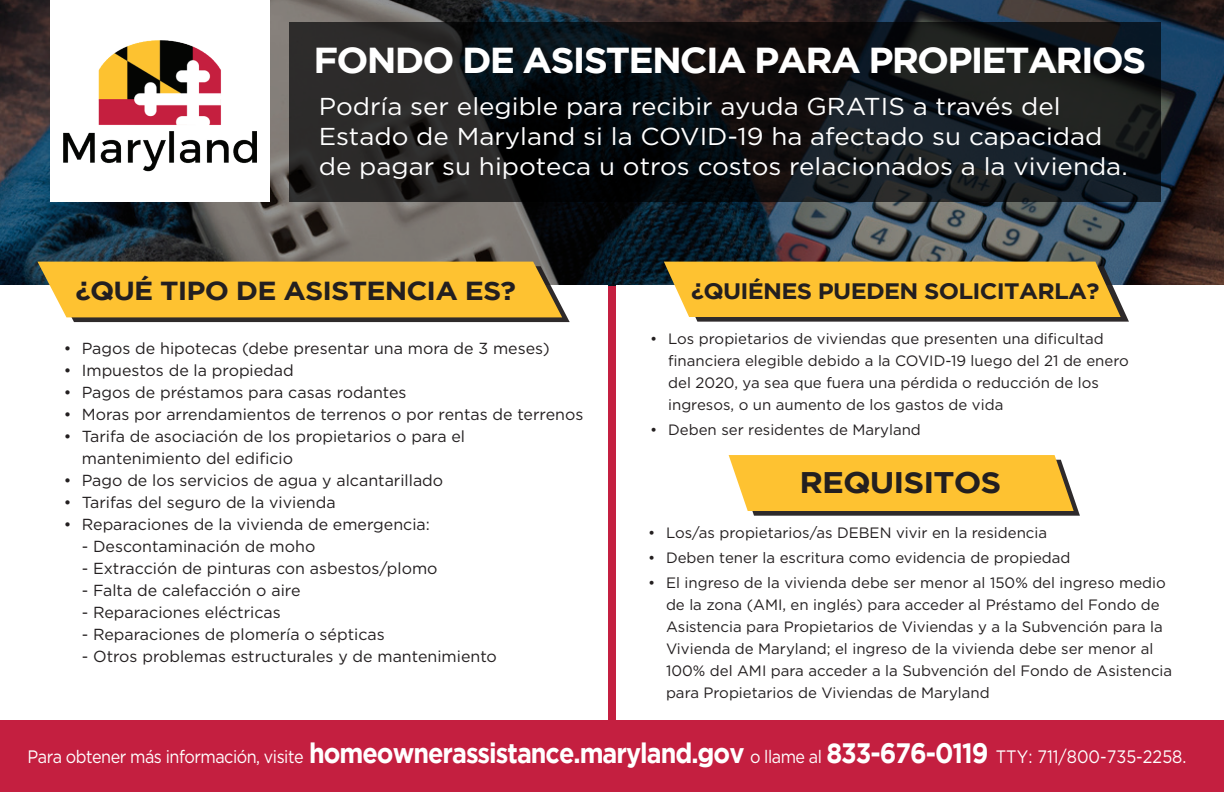
<style>
.page{position:relative;width:1224px;height:792px;background:#c41f40}
.page>*{position:absolute;margin:0;border:0;box-sizing:border-box;transform-origin:0 0}
.t1{font:700 36px "Gotham";letter-spacing:-.05em;color:#fff;scale:1.05 1}
.t2{font:700 29.8px "Gotham";letter-spacing:-.03em;color:#231f20;scale:1.1 1}
.t3{font:700 26px "Gotham";letter-spacing:-.03em;color:#231f20;scale:1.1 1}
.t4{font:24.4px/30px "Gotham";color:#fff;scale:1.06 1}
.t5{font:700 22.4px "Gotham";letter-spacing:-.03em;color:#231f20;scale:1.08 1}
.t6{font:18px "Gotham";letter-spacing:-.03em;color:#fff;scale:.9 1}
.t7{font:16px/22px "Gotham";color:#231f20}
.t8{font:15px/22px "Gotham";color:#231f20}
.s1{font-weight:700;font-size:28px}
</style>
<div class="page">
<svg style="left:0;top:0;width:1224px;height:286px;background:#393f45"></svg>
<div style="left:0;top:286px;width:608px;height:434px;background:#fff"></div>
<div style="left:616px;top:286px;width:608px;height:434px;background:#fff"></div>
<svg style="left:37px;top:262px;width:533px;height:60px;background:#e8b438"></svg>
<svg style="left:289px;top:22px;width:872px;height:179px;background:#14171a"></svg>
<div style="left:51px;top:0;width:219px;height:202px;background:#fff"></div>
<img style="left:64px;top:40px;width:192px;height:131px">
<svg style="left:664px;top:262px;width:465px;height:60px;background:#e7b53a"></svg>
<svg style="left:729px;top:455px;width:351px;height:61px;background:#ecb93e"></svg>
<h1 class="t1" style="left:314px;top:39px;width:795px">FONDO DE ASISTENCIA PARA PROPIETARIOS</h1>
<h3 class="t4" style="left:319px;top:91px;width:765px">Podría ser elegible para recibir ayuda GRATIS a través del<br>Estado de Maryland si la COVID-19 ha afectado su capacidad de pagar su hipoteca u otros costos relacionados a la vivienda.</h3>
<h3 class="t3" style="left:75px;top:275px;width:402px">¿QUÉ TIPO DE ASISTENCIA ES?</h3>
<p class="t7" style="left:64px;top:337px;width:488px">• Pagos de hipotecas (debe presentar una mora de 3 meses)</p>
<p class="t7" style="left:64px;top:359px;width:232px">• Impuestos de la propiedad</p>
<p class="t7" style="left:64px;top:381px;width:344px">• Pagos de préstamos para casas rodantes</p>
<p class="t7" style="left:64px;top:403px;width:521px">• Moras por arrendamientos de terrenos o por rentas de terrenos</p>
<p class="t7" style="left:82px;top:425px;width:385px;text-indent:-18px">• Tarifa de asociación de los propietarios o para el mantenimiento del edificio</p>
<p class="t7" style="left:64px;top:469px;width:381px">• Pago de los servicios de agua y alcantarillado</p>
<p class="t7" style="left:64px;top:491px;width:273px">• Tarifas del seguro de la vivienda</p>
<p class="t7" style="left:64px;top:513px;width:368px">• Reparaciones de la vivienda de emergencia:</p>
<p class="t7" style="left:82px;top:535px;width:235px">- Descontaminación de moho</p>
<p class="t7" style="left:82px;top:557px;width:357px">- Extracción de pinturas con asbestos/plomo</p>
<p class="t7" style="left:82px;top:579px;width:220px">- Falta de calefacción o aire</p>
<p class="t7" style="left:82px;top:601px;width:201px">- Reparaciones eléctricas</p>
<p class="t7" style="left:82px;top:623px;width:304px">- Reparaciones de plomería o sépticas</p>
<p class="t7" style="left:82px;top:645px;width:417px">- Otros problemas estructurales y de mantenimiento</p>
<h3 class="t5" style="left:691px;top:278px;width:380px">¿QUIÉNES PUEDEN SOLICITARLA?</h3>
<p class="t8" style="left:668px;top:327px;width:462px;text-indent:-18px">• Los propietarios de viviendas que presenten una dificultad financiera elegible debido a la COVID-19 luego del 21 de enero del 2020, ya sea que fuera una pérdida o reducción de los ingresos, o un aumento de los gastos de vida</p>
<p class="t8" style="left:650px;top:418px;width:272px">• Deben ser residentes de Maryland</p>
<h2 class="t2" style="left:800px;top:466px;width:185px">REQUISITOS</h2>
<p class="t8" style="left:648px;top:522px;width:401px">• Los/as propietarios/as DEBEN vivir en la residencia</p>
<p class="t8" style="left:648px;top:547px;width:424px">• Deben tener la escritura como evidencia de propiedad</p>
<p class="t8" style="left:666px;top:572px;width:508px;text-indent:-18px">• El ingreso de la vivienda debe ser menor al 150% del ingreso medio de la zona (AMI, en inglés) para acceder al Préstamo del Fondo de Asistencia para Propietarios de Viviendas y a la Subvención para la Vivienda de Maryland; el ingreso de la vivienda debe ser menor al 100% del AMI para acceder a la Subvención del Fondo de Asistencia para Propietarios de Viviendas de Maryland</p>
<p class="t6" style="left:28px;top:745px;width:1289px">Para obtener más información, visite <span class="s1">homeownerassistance.maryland.gov</span> o llame al <span class="s1">833-676-0119</span> TTY: 711/800-735-2258.</p>
</div>
